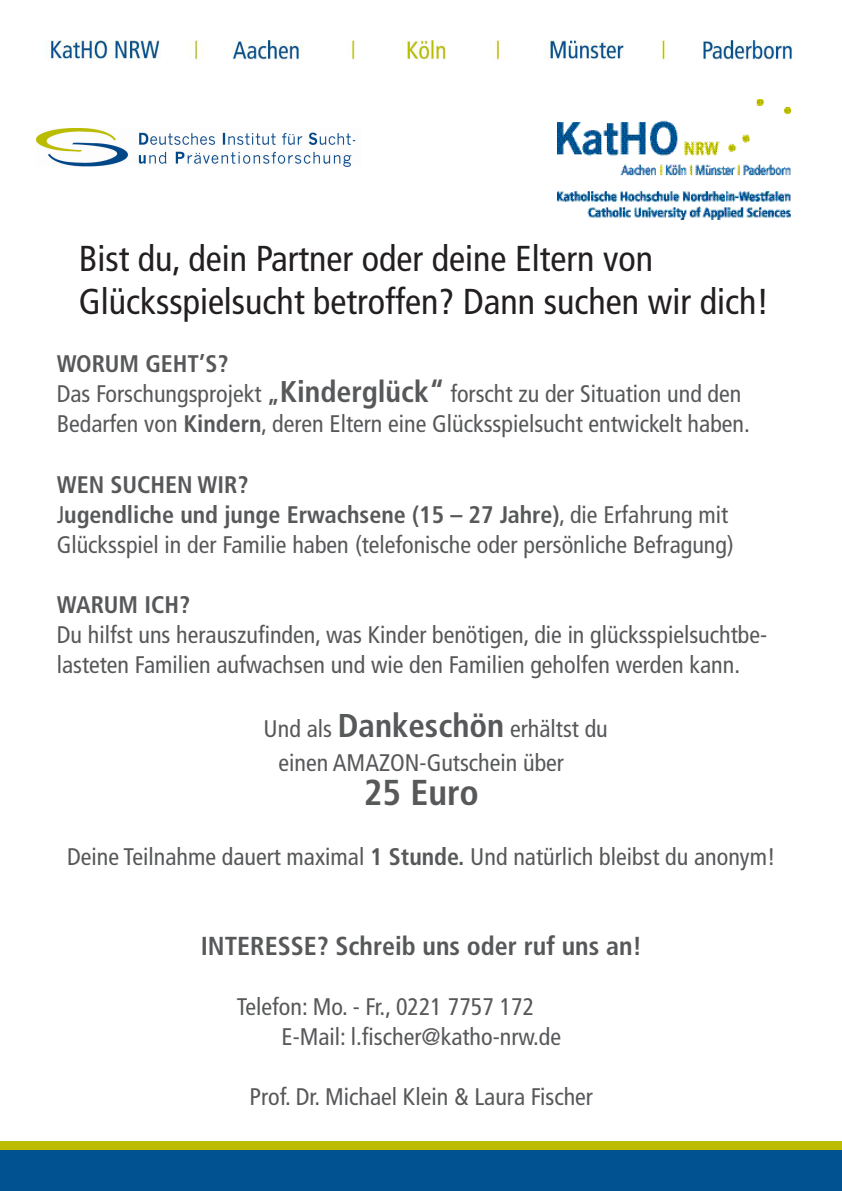
<style>
.page{position:relative;width:842px;height:1191px;background:#fff}
.page>*{position:absolute;margin:0;border:0;box-sizing:border-box;transform-origin:0 0}
.t1{font:condensed 36px "Frutiger LT Std";color:#231f20}
.t2{font:700 condensed 36px "Frutiger LT Std";color:#57585a}
.t3{font:700 condensed 26px "Frutiger LT Std";color:#57585a}
.t4{font:condensed 24px/30px "Frutiger LT Std";color:#57585a}
.t5{font:700 condensed 24px "Frutiger LT Std";color:#57585a}
.s1{font-weight:700}
.s2{font-weight:700;font-size:30px}
.s3{font-weight:700;font-size:33px}
</style>
<div class="page">
<img style="left:45px;top:40px;width:748px;height:20px">
<img style="left:557px;top:100px;width:234px;height:119px">
<img style="left:0;top:1141px;width:842px;height:50px">
<img style="left:36px;top:129px;width:320px;height:37px">
<p class="t1" style="left:79px;top:237px;width:576px">Bist du, dein Partner oder deine Eltern von</p>
<p class="t1" style="left:79px;top:281px;width:692px">Glücksspielsucht betroffen? Dann suchen wir dich!</p>
<p class="t5" style="left:57px;top:350px;width:173px">WORUM GEHT’S?</p>
<p class="t4" style="left:57px;top:379px;width:686px">Das Forschungsprojekt <span class="s1">„</span><span class="s2">Kinderglück“</span> forscht zu der Situation und den</p>
<p class="t4" style="left:57px;top:409px;width:695px">Bedarfen von <span class="s1">Kindern</span>, deren Eltern eine Glücksspielsucht entwickelt haben.</p>
<p class="t5" style="left:57px;top:470px;width:194px">WEN SUCHEN WIR?</p>
<p class="t4" style="left:57px;top:499px;width:678px">J<span class="s1">ugendliche und junge Erwachsene (15 – 27 Jahre)</span>, die Erfahrung mit<br>Glücksspiel in der Familie haben (telefonische oder persönliche Befragung)</p>
<p class="t5" style="left:57px;top:590px;width:135px">WARUM ICH?</p>
<p class="t4" style="left:57px;top:619px;width:712px">Du hilfst uns herauszufinden, was Kinder benötigen, die in glücksspielsuchtbe&shy;lasteten Familien aufwachsen und wie den Familien geholfen werden kann.</p>
<p class="t4" style="left:264px;top:713px;width:346px">Und als <span class="s3">Dankeschön</span> erhältst du</p>
<p class="t4" style="left:279px;top:747px;width:287px">einen AMAZON-Gutschein über</p>
<p class="t2" style="left:364px;top:770px;width:117px">25 Euro</p>
<p class="t4" style="left:67px;top:841px;width:710px">Deine Teilnahme dauert maximal <span class="s1">1 Stunde.</span> Und natürlich bleibst du anonym!</p>
<p class="t3" style="left:201px;top:930px;width:443px">INTERESSE? Schreib uns oder ruf uns an!</p>
<p class="t4" style="left:237px;top:991px;width:299px">Telefon: Mo. - Fr., 0221 7757 172</p>
<p class="t4" style="left:282px;top:1021px;width:281px">E-Mail: l.fischer@katho-nrw.de</p>
<p class="t4" style="left:250px;top:1081px;width:345px">Prof. Dr. Michael Klein &amp; Laura Fischer</p>
</div>
